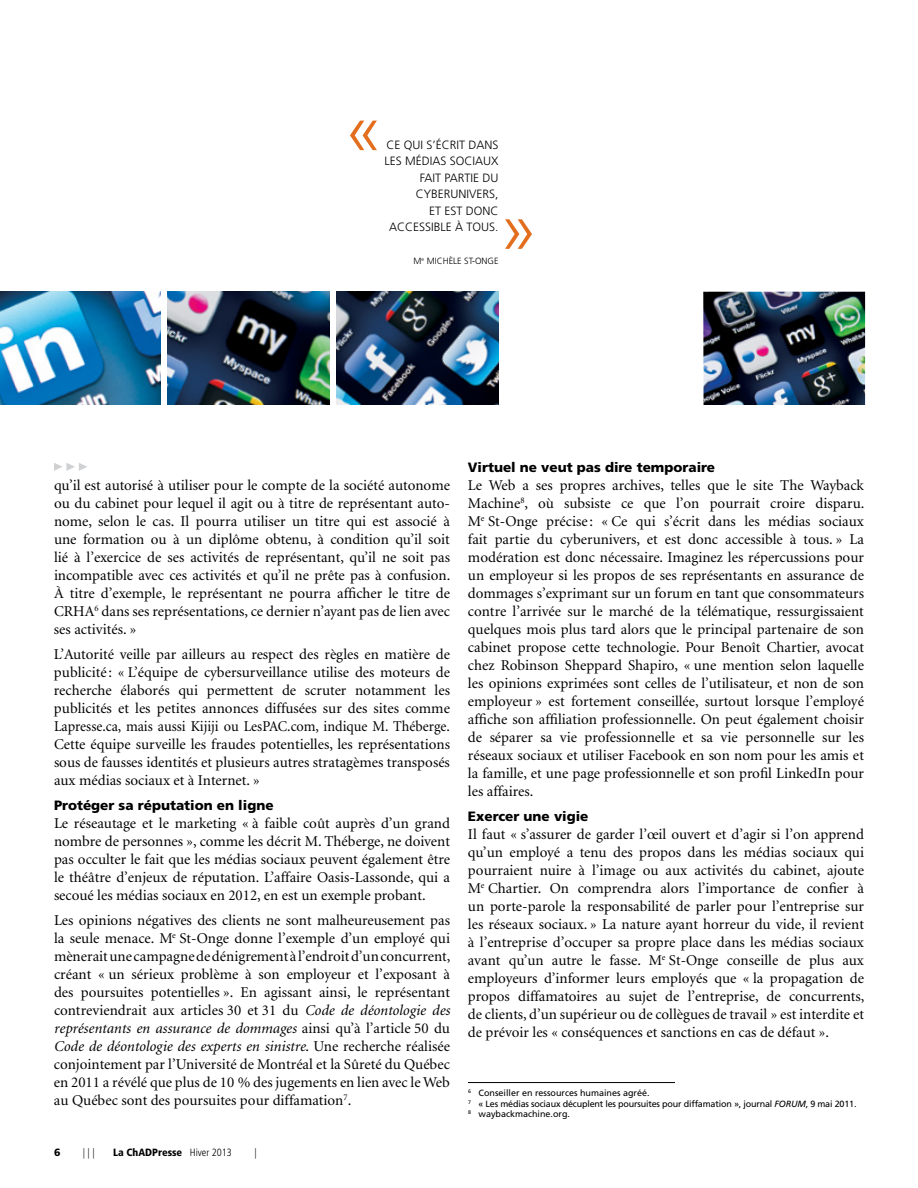
<style>
.page{position:relative;width:918px;height:1188px;background:#fff}
.page>*{position:absolute;margin:0;border:0;box-sizing:border-box;transform-origin:0 0}
.t1{font:300 72px "Frutiger";color:#e36f1e}
.t2{font:15px/18px "Minion";color:#000;text-align:justify}
.t3{font:900 13.5px "Frutiger";color:#000}
.t4{font:300 12px/16.5px "Frutiger";color:#000}
.t5{font:300 condensed 10.5px "Frutiger";color:#000}
.t6{font:900 condensed 10.5px "Frutiger";color:#000}
.t7{font:900 10.5px "Frutiger";color:#000}
.t8{font:9px/10.5px "Frutiger";letter-spacing:-.02em;color:#000}
.t9{font:300 9px "Frutiger";color:#000}
.s1{font-style:italic}
.s2{font-weight:900}
</style>
<div class="page">
<hr style="left:468px;top:1082px;width:207px;height:1px;background:#000">
<svg style="left:54px;top:463px;width:33px;height:8px"></svg>
<img style="left:0;top:292px;width:161px;height:113px">
<img style="left:168px;top:292px;width:162px;height:113px">
<img style="left:337px;top:292px;width:162px;height:113px">
<img style="left:703px;top:292px;width:162px;height:113px">
<h1 class="t1" style="left:343px;top:89px;width:42px">«</h1>
<p class="t4" style="left:386px;top:136px;width:91px">CE QUI S’ÉCRIT DAN</p>
<p class="t4" style="left:493px;top:136px;width:7px">S</p>
<p class="t4" style="left:385px;top:153px;width:116px">LES MÉDIAS SOC IAUX</p>
<p class="t4" style="left:420px;top:169px;width:71px">FAIT PARTIE DU</p>
<p class="t4" style="left:416px;top:186px;width:36px">CYBERUN</p>
<p class="t4" style="left:429px;top:186px;width:71px;text-indent:37px">IVERS,<br>ET EST DONC</p>
<h1 class="t1" style="left:499px;top:188px;width:42px">»</h1>
<p class="t4" style="left:389px;top:219px;width:9px">ACC</p>
<p class="t4" style="left:413px;top:219px;width:87px">ESSIBLE À TOUS.</p>
<p class="t9" style="left:414px;top:256px;width:86px">M<sup>E</sup> MICHÈLE ST-ONGE</p>
<p class="t2" style="left:54px;top:477px;width:398px">qu’il est autorisé à utiliser pour le compte de la société autonome ou du cabinet pour lequel il agit ou à titre de représentant auto&shy;nome, selon le cas. Il pourra utiliser un titre qui est associé à une formation ou à un diplôme obtenu, à condition qu’il soit lié à l’exercice de ses activités de représentant, qu’il ne soit pas incompatible avec ces activités et qu’il ne prête pas à confusion.<br>À titre d’exemple, le représentant ne pourra afficher le titre de CRHA<sup>6</sup> dans ses représentations, ce dernier n’ayant pas de lien avec ses activités. »</p>
<p class="t2" style="left:54px;top:646px;width:398px">L’Autorité veille par ailleurs au respect des règles en matière de publicité : « L’équipe de cybersurveillance utilise des moteurs de recherche élaborés qui permettent de scruter notamment les publicités et les petites annonces diffusées sur des sites comme Lapresse.ca, mais aussi Kijiji ou LesPAC.com, indique M. Théberge.<br>Cette équipe surveille les fraudes potentielles, les représentations sous de fausses identités et plusieurs autres stratagèmes transposés aux médias sociaux et à Internet. »</p>
<p class="t3" style="left:54px;top:797px;width:221px">Protéger sa réputation en ligne</p>
<p class="t2" style="left:54px;top:815px;width:398px">Le réseautage et le marketing « à faible coût auprès d’un grand nombre de personnes », comme les décrit M. Théberge, ne doivent pas occulter le fait que les médias sociaux peuvent également être le théâtre d’enjeux de réputation. L’affaire Oasis-Lassonde, qui a secoué les médias sociaux en 2012, en est un exemple probant.</p>
<p class="t2" style="left:54px;top:911px;width:398px">Les opinions négatives des clients ne sont malheureusement pas la seule menace. M<sup>e</sup> St-Onge donne l’exemple d’un employé qui mènerait une campagne de dénigrement à l’endroit d’un concurrent, créant « un sérieux problème à son employeur et l’exposant à des poursuites potentielles ». En agissant ainsi, le représentant contreviendrait aux articles 30 et 31 du <span class="s1">Code de déontologie des représentants en assurance de dommages</span> ainsi qu’à l’article 50 du <span class="s1">Code de déontologie des experts en sinistre</span>. Une recherche réalisée conjointement par l’Université de Montréal et la Sûreté du Québec en 2011 a révélé que plus de 10 % des jugements en lien avec le Web au Québec sont des poursuites pour diffamation<sup>7</sup>.</p>
<p class="t7" style="left:54px;top:1146px;width:8px">6</p>
<p class="t5" style="left:83px;top:1146px;width:13px">|||</p>
<p class="t6" style="left:113px;top:1146px;width:33px">La ChADP</p>
<p class="t5" style="left:158px;top:1146px;width:75px"><span class="s2">resse</span> Hiver 2013</p>
<p class="t5" style="left:255px;top:1146px;width:4px">|</p>
<p class="t3" style="left:468px;top:460px;width:249px">Virtuel ne veut pas dire temporaire</p>
<p class="t2" style="left:468px;top:477px;width:398px">Le Web a ses propres archives, telles que le site The Wayback Machine<sup>8</sup>, où subsiste ce que l’on pourrait croire disparu.<br>M<sup>e</sup> St-Onge précise : « Ce qui s’écrit dans les médias sociaux fait partie du cyberunivers, et est donc accessible à tous. » La modération est donc nécessaire. Imaginez les répercussions pour un employeur si les propos de ses représentants en assurance de dommages s’exprimant sur un forum en tant que consommateurs contre l’arrivée sur le marché de la télématique, ressurgissaient quelques mois plus tard alors que le principal partenaire de son cabinet propose cette technologie. Pour Benoît Chartier, avocat chez Robinson Sheppard Shapiro, « une mention selon laquelle les opinions exprimées sont celles de l’utilisateur, et non de son employeur » est fortement conseillée, surtout lorsque l’employé affiche son affiliation professionnelle. On peut également choisir de séparer sa vie professionnelle et sa vie personnelle sur les réseaux sociaux et utiliser Facebook en son nom pour les amis et la famille, et une page professionnelle et son profil LinkedIn pour les affaires.</p>
<p class="t3" style="left:468px;top:808px;width:122px">Exercer une vigie</p>
<p class="t2" style="left:468px;top:826px;width:398px">Il faut « s’assurer de garder l’œil ouvert et d’agir si l’on apprend qu’un employé a tenu des propos dans les médias sociaux qui pourraient nuire à l’image ou aux activités du cabinet, ajoute M<sup>e</sup> Chartier. On comprendra alors l’importance de confier à un porte-parole la responsabilité de parler pour l’entreprise sur les réseaux sociaux. » La nature ayant horreur du vide, il revient à l’entreprise d’occuper sa propre place dans les médias sociaux avant qu’un autre le fasse. M<sup>e</sup> St-Onge conseille de plus aux employeurs d’informer leurs employés que « la propagation de propos diffamatoires au sujet de l’entreprise, de concurrents, de clients, d’un supérieur ou de collègues de travail » est interdite et de prévoir les « conséquences et sanctions en cas de défaut ».</p>
<p class="t8" style="left:468px;top:1088px;width:390px"><sup>6</sup> Conseiller en ressources humaines agréé.<br><sup>7</sup> « Les médias sociaux décuplent les poursuites pour diffamation », journal <span class="s1">FORUM</span>, 9 mai 2011.<br><sup>8</sup> waybackmachine.org.</p>
</div>
